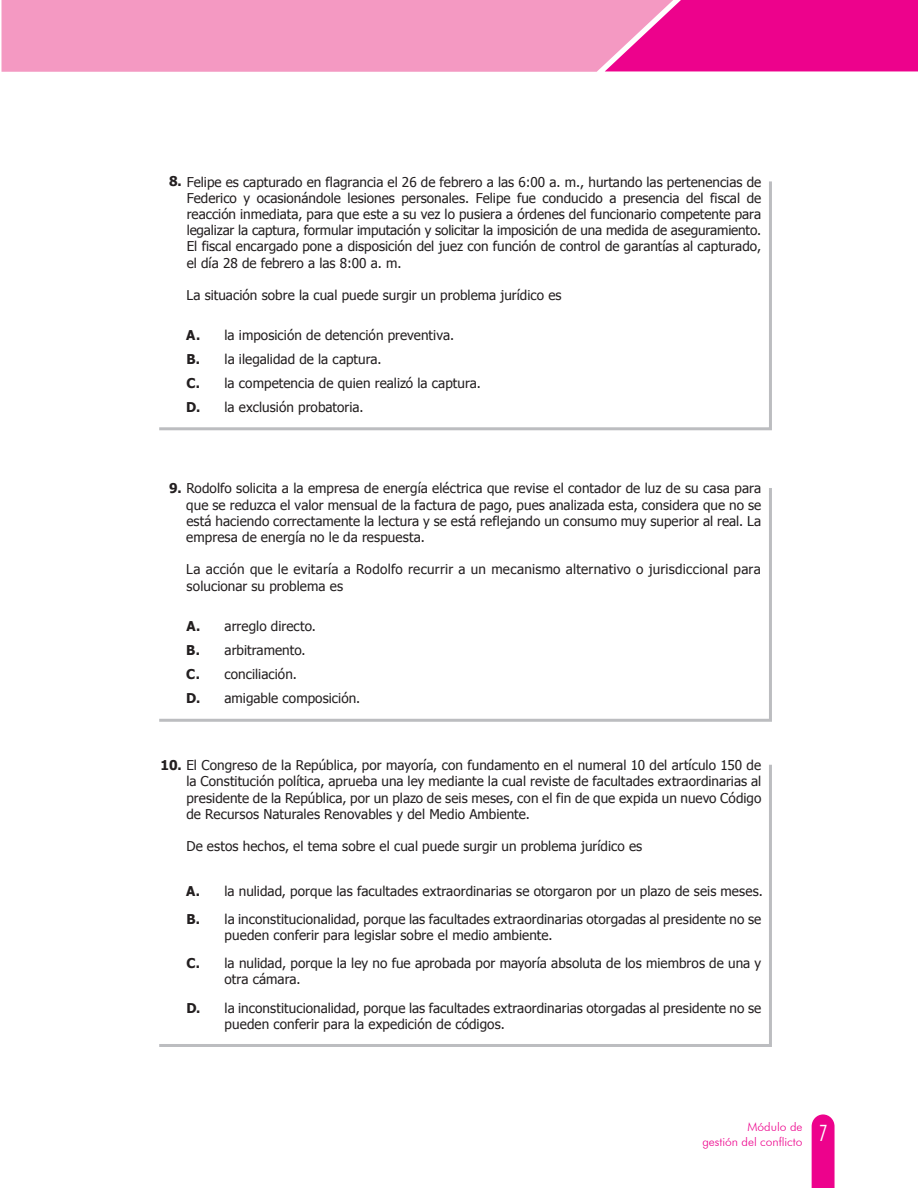
<style>
.page{position:relative;width:918px;height:1188px;background:#fff}
.page>*{position:absolute;margin:0;border:0;box-sizing:border-box;transform-origin:0 0}
.t1{font:300 condensed 22.5px "Futura BT";color:#fff}
.t2{font:13.5px/16.2px "Tahoma";letter-spacing:.005em;color:#231f20}
.t3{font:300 12px/14.4px "Futura BT";color:#ed028c;text-align:right}
.s1{font-weight:700}
</style>
<div class="page">
<svg style="left:812px;top:1114px;width:23px;height:73px;background:#ee1192"></svg>
<div style="left:673px;top:0;width:245px;height:71px;background:#ed028c"></div>
<svg style="left:2px;top:0;width:671px;height:72px;background:#f393c0"></svg>
<svg style="left:159px;top:181px;width:613px;height:250px"></svg>
<svg style="left:159px;top:488px;width:613px;height:234px"></svg>
<svg style="left:159px;top:764px;width:613px;height:283px"></svg>
<p class="t2" style="left:169px;top:173px;width:594px"><span class="s1">8.</span> Felipe es capturado en flagrancia el 26 de febrero a las 6:00 a. m., hurtando las pertenencias de</p>
<p class="t2" style="left:187px;top:189px;width:576px;text-align:justify">Federico y ocasionándole lesiones personales. Felipe fue conducido a presencia del fiscal de reacción inmediata, para que este a su vez lo pusiera a órdenes del funcionario competente para legalizar la captura, formular imputación y solicitar la imposición de una medida de aseguramiento.<br>El fiscal encargado pone a disposición del juez con función de control de garantías al capturado, el día 28 de febrero a las 8:00 a. m.</p>
<p class="t2" style="left:186px;top:287px;width:377px">La situación sobre la cual puede surgir un problema jurídico es</p>
<p class="t2" style="left:186px;top:323px;width:296px;line-height:24px"><span class="s1">A.</span> la imposición de detención preventiva.<br><span class="s1">B.</span> la ilegalidad de la captura.<br><span class="s1">C.</span> la competencia de quien realizó la captura.<br><span class="s1">D.</span> la exclusión probatoria.</p>
<p class="t2" style="left:186px;top:480px;width:577px;text-align:justify;text-indent:-17px"><span class="s1">9.</span> Rodolfo solicita a la empresa de energía eléctrica que revise el contador de luz de su casa para que se reduzca el valor mensual de la factura de pago, pues analizada esta, considera que no se está haciendo correctamente la lectura y se está reflejando un consumo muy superior al real. La empresa de energía no le da respuesta.</p>
<p class="t2" style="left:186px;top:561px;width:576px">La acción que le evitaría a Rodolfo recurrir a un mecanismo alternativo o jurisdiccional para solucionar su problema es</p>
<p class="t2" style="left:186px;top:613px;width:175px;line-height:24px"><span class="s1">A.</span> arreglo directo.<br><span class="s1">B.</span> arbitramento.<br><span class="s1">C.</span> conciliación.<br><span class="s1">D.</span> amigable composición.</p>
<p class="t2" style="left:186px;top:757px;width:577px;text-align:justify;text-indent:-26px"><span class="s1">10.</span> El Congreso de la República, por mayoría, con fundamento en el numeral 10 del artículo 150 de la Constitución política, aprueba una ley mediante la cual reviste de facultades extraordinarias al presidente de la República, por un plazo de seis meses, con el fin de que expida un nuevo Código de Recursos Naturales Renovables y del Medio Ambiente.</p>
<p class="t2" style="left:186px;top:838px;width:457px">De estos hechos, el tema sobre el cual puede surgir un problema jurídico es</p>
<p class="t2" style="left:186px;top:876px;width:578px;line-height:28.2px"><span class="s1">A.</span> la nulidad, porque las facultades extraordinarias se otorgaron por un plazo de seis meses.<br><span class="s1">B.</span> la inconstitucionalidad, porque las facultades extraordinarias otorgadas al presidente no se</p>
<p class="t2" style="left:186px;top:920px;width:577px;line-height:28.2px;text-indent:38px">pueden conferir para legislar sobre el medio ambiente.<br><span class="s1">C.</span> la nulidad, porque la ley no fue aprobada por mayoría absoluta de los miembros de una y</p>
<p class="t2" style="left:186px;top:965px;width:576px;line-height:28.2px;text-indent:38px">otra cámara.<br><span class="s1">D.</span> la inconstitucionalidad, porque las facultades extraordinarias otorgadas al presidente no se</p>
<p class="t2" style="left:225px;top:1015px;width:282px">pueden conferir para la expedición de códigos.</p>
<p class="t3" style="left:702px;top:1120px;width:102px">Módulo de<br>gestión del conflicto</p>
<h1 class="t1" style="left:819px;top:1119px;width:10px">7</h1>
</div>
